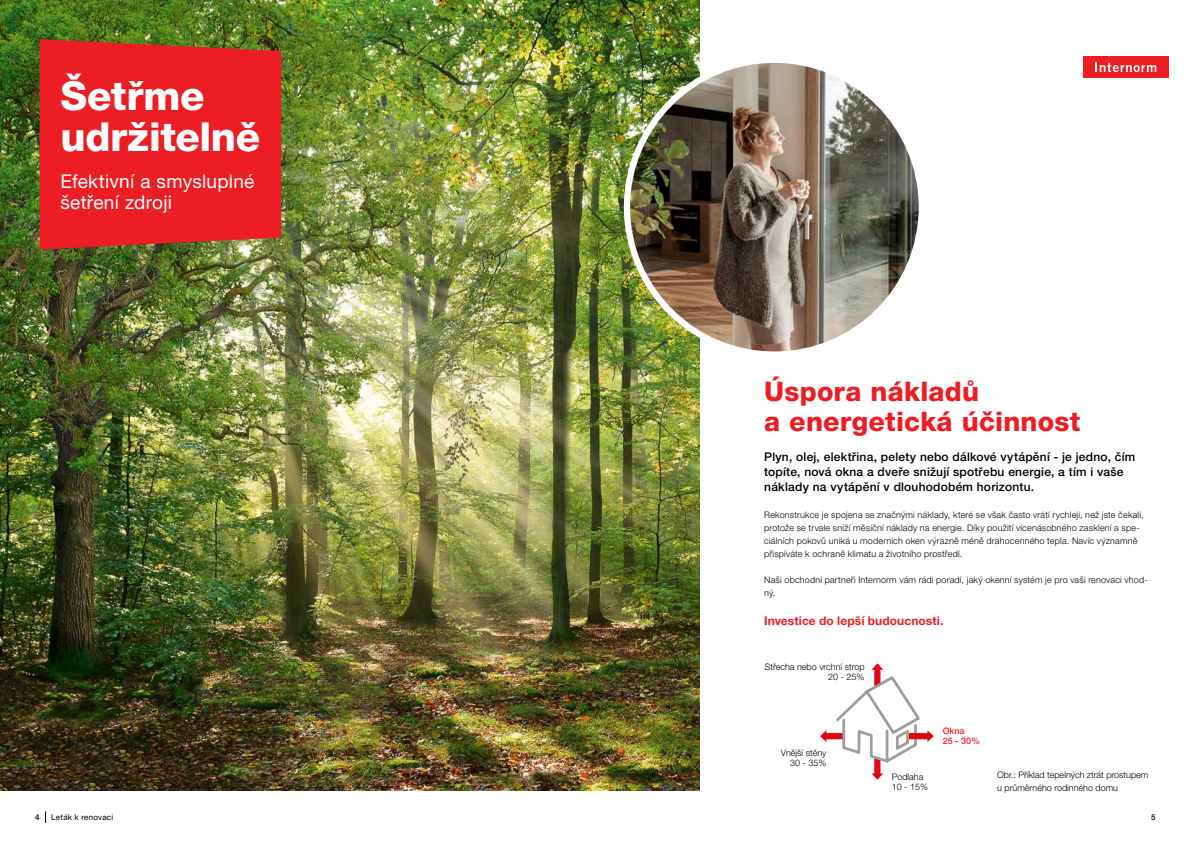
<style>
.page{position:relative;width:1191px;height:842px;background:#fff}
.page>*{position:absolute;margin:0;border:0;box-sizing:border-box;transform-origin:0 0}
.t1{font:800 40px/41px "Helvetica Neue LT Pro";letter-spacing:-.005em;color:#fff}
.t2{font:800 27px/30px "Helvetica Neue LT Pro";letter-spacing:.01em;color:#ed1d24}
.t3{font:19px/20.9px "Helvetica Neue LT Pro";letter-spacing:.01em;color:#fff}
.t4{font:500 12px/15px "Helvetica Neue LT Pro";letter-spacing:.02em;color:#000}
.t5{font:700 12px "Helvetica Neue LT Pro";letter-spacing:.005em;color:#ed1d24}
.t6{font:300 9px/13px "Helvetica Neue LT Pro";letter-spacing:.02em;color:#000}
.t7{font:300 9px/10px "Helvetica Neue LT Pro";color:#000;text-align:right}
.t8{font:500 9px/10px "Helvetica Neue LT Pro";color:#ed1d24}
.t9{font:8px "Helvetica Neue LT Pro";letter-spacing:.035em;color:#000}
.t10{font:500 8px "Helvetica Neue LT Pro";color:#000}
</style>
<div class="page">
<div style="left:1083px;top:57px;width:85px;height:21px;background:#ed1d24"></div>
<svg style="left:1095px;top:63px;width:61px;height:9px"></svg>
<img style="left:0;top:0;width:700px;height:791px">
<div style="left:40px;top:39px;width:241px;height:210px;background:#ed1d24"></div>
<img style="left:627px;top:60px;width:294px;height:295px;border-radius:147px">
<svg style="left:820px;top:663px;width:114px;height:117px"></svg>
<svg style="left:45px;top:811px;width:1px;height:12px"></svg>
<h1 class="t1" style="left:60px;top:75px;width:201px">Šetřme udržitelně</h1>
<h3 class="t3" style="left:60px;top:171px;width:195px">Efektivní a smysluplné šetření zdroji</h3>
<h2 class="t2" style="left:764px;top:376px;width:317px">Úspora nákladů<br>a energetická účinnost</h2>
<h3 class="t4" style="left:764px;top:449px;width:372px">Plyn, olej, elektřina, pelety nebo dálkové vytápění - je jedno, čím topíte, nová okna a dveře snižují spotřebu energie, a tím i vaše náklady na vytápění v dlouhodobém horizontu.</h3>
<p class="t6" style="left:764px;top:508px;width:381px">Rekonstrukce je spojena se značnými náklady, které se však často vrátí rychleji, než jste čekali, protože se trvale sníží měsíční náklady na energie. Díky použití vícenásobného zasklení a spe&shy;ciálních pokovů uniká u moderních oken výrazně méně drahocenného tepla. Navíc významně přispíváte k ochraně klimatu a životního prostředí.</p>
<p class="t6" style="left:764px;top:573px;width:385px">Naši obchodní partneři Internorm vám rádi poradí, jaký okenní systém je pro vaši renovaci vhod&shy;ný.</p>
<h3 class="t5" style="left:764px;top:613px;width:181px">Investice do lepší budoucnosti.</h3>
<p class="t7" style="left:764px;top:661px;width:101px">Střecha nebo vrchní strop<br>20 - 25%</p>
<p class="t7" style="left:780px;top:747px;width:47px">Vnější stěny<br>30 - 35%</p>
<p class="t8" style="left:942px;top:726px;width:39px">Okna<br>25 - 30%</p>
<p class="t7" style="left:891px;top:771px;width:38px;text-align:left">Podlaha<br>10 - 15%</p>
<p class="t7" style="left:997px;top:768px;width:153px;line-height:13px;text-align:left">Obr.: Příklad tepelných ztrát prostupem u průměrného rodinného domu</p>
<p class="t10" style="left:35px;top:812px;width:6px">4</p>
<p class="t9" style="left:51px;top:812px;width:64px">Leták k renovaci</p>
<p class="t10" style="left:1151px;top:812px;width:6px">5</p>
</div>
